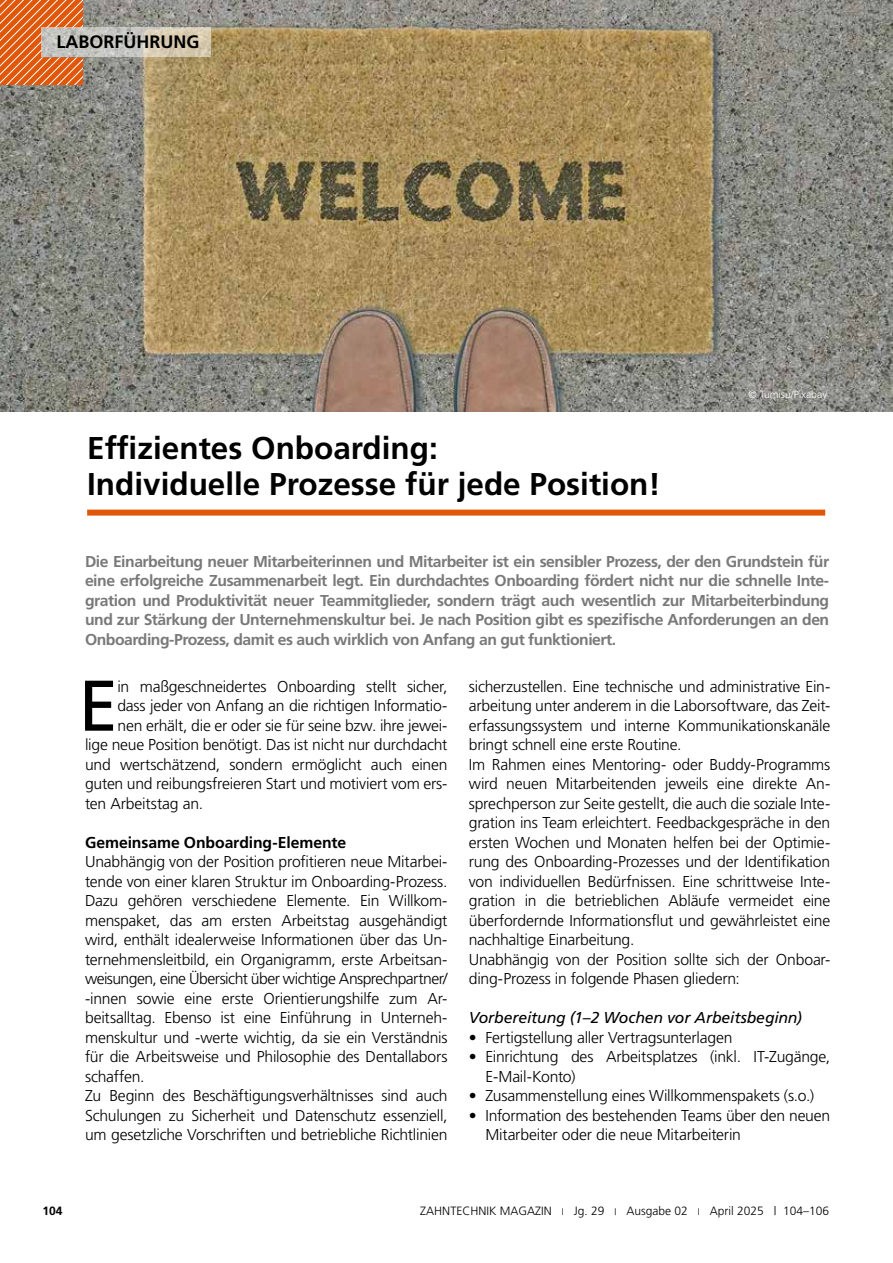
<style>
.page{position:relative;width:893px;height:1263px;background:#fff}
.page>*{position:absolute;margin:0;border:0;box-sizing:border-box;transform-origin:0 0}
.t1{font:71.55px "Frutiger";color:#000}
.t2{font:700 31.5px/36px "Frutiger";color:#000}
.t3{font:700 18px "Frutiger";color:#000}
.t4{font:300 15.75px/19.5px "Frutiger";letter-spacing:-.015em;color:#000}
.t5{font:700 15.75px/19.5px "Frutiger";letter-spacing:-.03em;color:#797979;text-align:justify}
.t6{font:italic 15.75px "Frutiger";letter-spacing:-.01em;color:#000}
.t7{font:700 15.75px "Frutiger";letter-spacing:-.005em;color:#000}
.t8{font:300 12px "Frutiger";color:#000}
.t9{font:700 12px "Frutiger";color:#000}
.t10{font:300 10.5px "Frutiger";color:#fff}
.s1{font-size:9px}
</style>
<div class="page">
<img style="left:0;top:0;width:893px;height:411px">
<div style="left:87px;top:510px;width:738px;height:6px;background:#e0570a"></div>
<svg style="left:0;top:0;width:83px;height:85px;background:#e47333"></svg>
<svg style="left:42px;top:28px;width:169px;height:29px;background:#ccc7ba"></svg>
<p class="t3" style="left:56px;top:32px;width:144px">LABORFÜHRUNG</p>
<h2 class="t2" style="left:87px;top:429px;width:575px">Effizientes Onboarding:<br>Individuelle Prozesse für jede Position!</h2>
<p class="t10" style="left:748px;top:389px;width:80px">© Tumisu/Pixabay</p>
<p class="t5" style="left:85px;top:551px;width:746px">Die Einarbeitung neuer Mitarbeiterinnen und Mitarbeiter ist ein sensibler Prozess, der den Grundstein für eine erfolgreiche Zusammenarbeit legt. Ein durchdachtes Onboarding fördert nicht nur die schnelle Inte&shy;gration und Produktivität neuer Teammitglieder, sondern trägt auch wesentlich zur Mitarbeiterbindung und zur Stärkung der Unternehmenskultur bei. Je nach Position gibt es spezifische Anforderungen an den Onboarding-Prozess, damit es auch wirklich von Anfang an gut funktioniert.</p>
<h1 class="t1" style="left:78px;top:664px;width:41px">E</h1>
<p class="t4" style="left:117px;top:676px;width:332px">in maßgeschneidertes Onboarding stellt sicher,</p>
<p class="t4" style="left:117px;top:696px;width:332px">dass jeder von Anfang an die richtigen Informatio-</p>
<p class="t4" style="left:117px;top:715px;width:332px">nen erhält, die er oder sie für seine bzw. ihre jewei-</p>
<p class="t4" style="left:85px;top:735px;width:364px">lige neue Position benötigt. Das ist nicht nur durchdacht</p>
<p class="t4" style="left:85px;top:754px;width:364px">und wertschätzend, sondern ermöglicht auch einen</p>
<p class="t4" style="left:85px;top:774px;width:364px">guten und reibungsfreieren Start und motiviert vom ers-</p>
<p class="t4" style="left:85px;top:793px;width:120px">ten Arbeitstag an.</p>
<p class="t7" style="left:85px;top:833px;width:263px">Gemeinsame Onboarding-Elemente</p>
<p class="t4" style="left:85px;top:852px;width:364px">Unabhängig von der Position profitieren neue Mitarbei&shy;tende von einer klaren Struktur im Onboarding-Prozess.<br>Dazu gehören verschiedene Elemente. Ein Willkom&shy;menspaket, das am ersten Arbeitstag ausgehändigt wird, enthält idealerweise Informationen über das Un&shy;ternehmensleitbild, ein Organigramm, erste Arbeitsan&shy;weisungen, eine Übersicht über wichtige Ansprechpartner/ -innen sowie eine erste Orientierungshilfe zum Ar&shy;beitsalltag. Ebenso ist eine Einführung in Unterneh&shy;menskultur und -werte wichtig, da sie ein Verständnis für die Arbeitsweise und Philosophie des Dentallabors schaffen.<br>Zu Beginn des Beschäftigungsverhältnisses sind auch Schulungen zu Sicherheit und Datenschutz essenziell, um gesetzliche Vorschriften und betriebliche Richtlinien</p>
<p class="t4" style="left:469px;top:676px;width:363px">sicherzustellen. Eine technische und administrative Ein&shy;arbeitung unter anderem in die Laborsoftware, das Zeit&shy;erfassungssystem und interne Kommunikationskanäle bringt schnell eine erste Routine.<br>Im Rahmen eines Mentoring- oder Buddy-Programms wird neuen Mitarbeitenden jeweils eine direkte An&shy;sprechperson zur Seite gestellt, die auch die soziale Inte&shy;gration ins Team erleichtert. Feedbackgespräche in den ersten Wochen und Monaten helfen bei der Optimie&shy;rung des Onboarding-Prozesses und der Identifikation von individuellen Bedürfnissen. Eine schrittweise Inte&shy;gration in die betrieblichen Abläufe vermeidet eine überfordernde Informationsflut und gewährleistet eine nachhaltige Einarbeitung.<br>Unabhängig von der Position sollte sich der Onboar&shy;ding-Prozess in folgende Phasen gliedern:</p>
<p class="t6" style="left:469px;top:1008px;width:335px">Vorbereitung (1–2 Wochen vor Arbeitsbeginn)</p>
<p class="t4" style="left:469px;top:1027px;width:265px">• Fertigstellung aller Vertragsunterlagen</p>
<p class="t4" style="left:485px;top:1047px;width:346px;text-indent:-17px">• Einrichtung des Arbeitsplatzes (inkl. IT-Zugänge,<br>E-Mail-Konto)</p>
<p class="t4" style="left:469px;top:1086px;width:347px">• Zusammenstellung eines Willkommenspakets (s.o.)</p>
<p class="t4" style="left:485px;top:1105px;width:346px;text-indent:-17px">• Information des bestehenden Teams über den neuen<br>Mitarbeiter oder die neue Mitarbeiterin</p>
<p class="t9" style="left:43px;top:1203px;width:22px">104</p>
<p class="t8" style="left:420px;top:1204px;width:410px">ZAHNTECHNIK MAGAZIN <span class="s1">|</span> Jg. 29 <span class="s1">|</span> Ausgabe 02 <span class="s1">|</span> April 2025 | 104–106</p>
</div>
